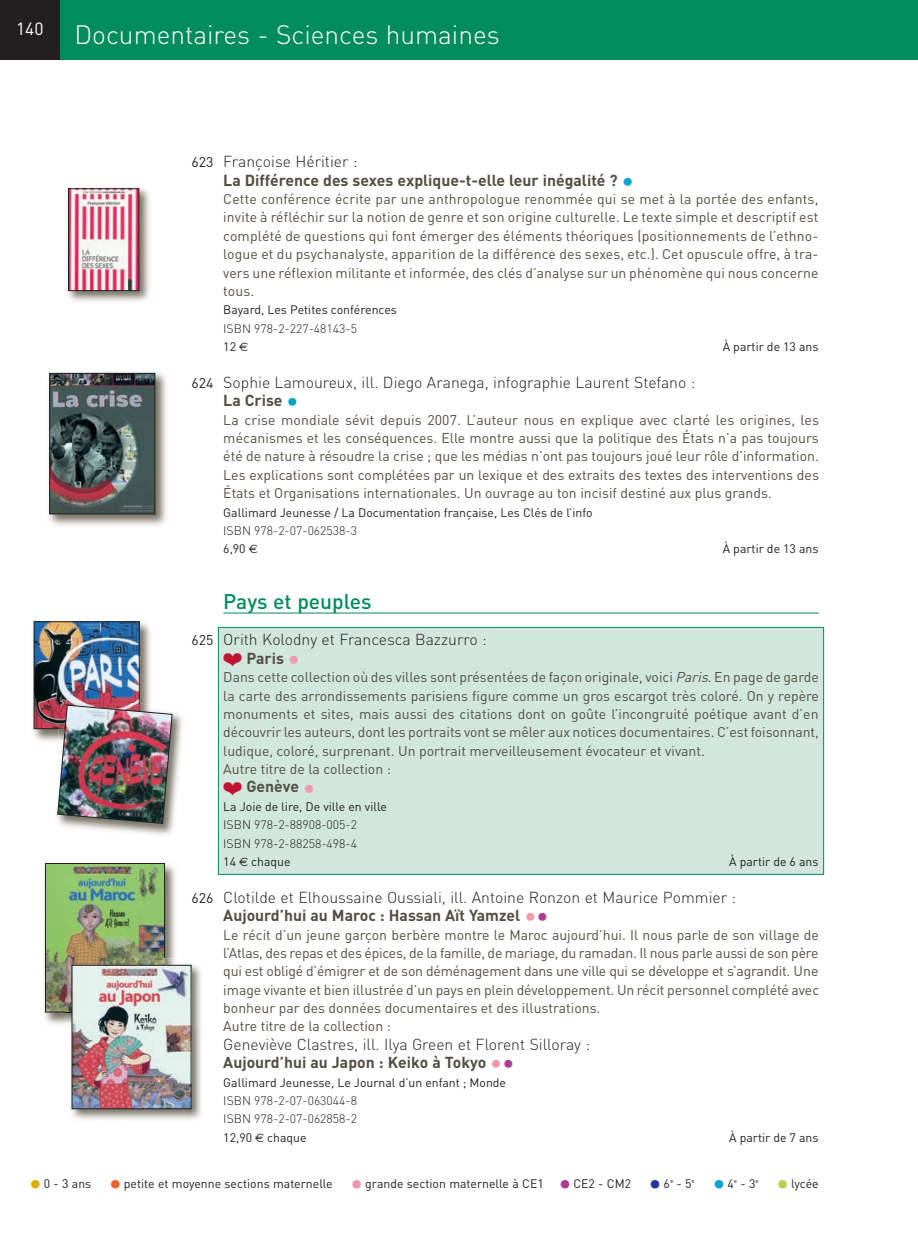
<style>
.page{position:relative;width:918px;height:1241px;background:#fff}
.page>*{position:absolute;margin:0;border:0;box-sizing:border-box;transform-origin:0 0}
.t1{font:300 26.25px "DIN";color:#fff}
.t2{font:500 21px "DIN";color:#008c5d}
.t3{font:17.5px "DIN";color:#fff}
.t4{font:300 15.75px/18.4px "DIN";color:#231f20}
.t5{font:700 15.75px/18.4px "DIN";color:#534e41}
.t6{font:14px/18.4px "DIN";color:#534e41;text-align:justify}
.t7{font:14px "DIN";color:#231f20}
.t8{font:12.25px "DIN";color:#231f20}
.t9{font:300 12.25px/18.4px "DIN";color:#231f20}
.s1{font-weight:300;color:#231f20}
.s2{font-size:24.5px;color:#00a6cd}
.s3{font-weight:400}
.s4{font-family:"Euro Sans";font-weight:400;font-size:12.08px}
.s5{font-weight:700;color:#534e41}
.s6{font-weight:700;font-size:24.5px;color:#00a6cd}
.s7{color:#c01432}
.s8{font-size:24.5px;color:#f298aa}
.s9{font-style:italic}
.s10{font-weight:700;font-size:24.5px;color:#f298aa}
.s11{font-weight:700;font-size:24.5px;color:#af3d96}
.s12{font-size:26.25px;color:#ddb008}
.s13{font-size:26.25px;color:#f2642f}
.s14{font-size:26.25px;color:#f298aa}
.s15{font-size:26.25px;color:#af3d96}
.s16{font-size:26.25px;color:#293695}
.s17{font-size:26.25px;color:#00a6cd}
.s18{font-size:26.25px;color:#b2d454}
</style>
<div class="page">
<div style="left:218px;top:627px;width:605px;height:247px;background:#d1e6dd"></div>
<div style="left:218px;top:627px;width:605px;height:247px;border:1px solid #008c5d"></div>
<div style="left:0;top:0;width:918px;height:60px;background:#008c5d"></div>
<div style="left:0;top:0;width:60px;height:60px;background:#231f20"></div>
<hr style="left:223px;top:612px;width:596px;height:1px;background:#008c5d">
<img style="left:67px;top:187px;width:83px;height:115px">
<img style="left:70px;top:191px;width:67px;height:97px">
<div style="left:68px;top:189px;width:71px;height:101px;border:1px solid #231f20"></div>
<img style="left:48px;top:372px;width:119px;height:154px">
<img style="left:52px;top:375px;width:101px;height:137px">
<div style="left:50px;top:373px;width:105px;height:141px;border:1px solid #231f20"></div>
<img style="left:33px;top:621px;width:118px;height:121px">
<img style="left:36px;top:623px;width:101px;height:103px">
<div style="left:34px;top:621px;width:105px;height:107px;border:1px solid #231f20"></div>
<img style="left:50px;top:705px;width:133px;height:130px">
<img style="left:59px;top:696px;width:80px;height:9px">
<img style="left:58px;top:705px;width:114px;height:118px">
<img style="left:44px;top:863px;width:132px;height:162px">
<img style="left:47px;top:865px;width:116px;height:144px">
<div style="left:45px;top:863px;width:120px;height:148px;border:1px solid #231f20"></div>
<img style="left:65px;top:958px;width:137px;height:162px">
<img style="left:74px;top:967px;width:115px;height:139px">
<div style="left:72px;top:965px;width:119px;height:143px;border:1px solid #231f20"></div>
<p class="t3" style="left:16px;top:18px;width:29px">140</p>
<h1 class="t1" style="left:74px;top:20px;width:427px">Documentaires - Sciences humaines</h1>
<p class="t7" style="left:191px;top:154px;width:23px">623</p>
<p class="t7" style="left:191px;top:375px;width:23px">624</p>
<p class="t5" style="left:223px;top:153px;width:412px"><span class="s1">Françoise Héritier :<br></span>La Différence des sexes explique-t-elle leur inégalité ? <span class="s2">•</span></p>
<p class="t6" style="left:223px;top:190px;width:597px">Cette conférence écrite par une anthropologue renommée qui se met à la portée des enfants, invite à réfléchir sur la notion de genre et son origine culturelle. Le texte simple et descriptif est complété de questions qui font émerger des éléments théoriques (positionnements de l’ethno&shy;logue et du psychanalyste, apparition de la différence des sexes, etc.). Cet opuscule offre, à tra&shy;vers une réflexion militante et informée, des clés d’analyse sur un phénomène qui nous concerne tous.</p>
<p class="t8" style="left:223px;top:303px;width:175px">Bayard, Les Petites conférences</p>
<p class="t9" style="left:223px;top:319px;width:135px">ISBN 978-2-227-48143-5<br><span class="s3">12</span> <span class="s4">€</span></p>
<p class="t8" style="left:723px;top:340px;width:97px">À partir de 13 ans</p>
<p class="t4" style="left:223px;top:373px;width:473px">Sophie Lamoureux, ill. Diego Aranega, infographie Laurent Stefano :<br><span class="s5">La Crise</span> <span class="s6">•</span></p>
<p class="t6" style="left:223px;top:410px;width:597px">La crise mondiale sévit depuis 2007. L’auteur nous en explique avec clarté les origines, les mécanismes et les conséquences. Elle montre aussi que la politique des États n’a pas toujours été de nature à résoudre la crise ; que les médias n’ont pas toujours joué leur rôle d’information.<br>Les explications sont complétées par un lexique et des extraits des textes des interventions des États et Organisations internationales. Un ouvrage au ton incisif destiné aux plus grands.</p>
<p class="t8" style="left:223px;top:505px;width:371px">Gallimard Jeunesse / La Documentation française, Les Clés de l’info</p>
<p class="t9" style="left:223px;top:521px;width:135px">ISBN 978-2-07-062538-3<br><span class="s3">6,90</span> <span class="s4">€</span></p>
<p class="t8" style="left:723px;top:542px;width:97px">À partir de 13 ans</p>
<p class="t7" style="left:191px;top:632px;width:23px">625</p>
<p class="t7" style="left:191px;top:889px;width:23px">626</p>
<h2 class="t2" style="left:223px;top:589px;width:150px">Pays et peuples</h2>
<p class="t4" style="left:223px;top:630px;width:265px">Orith Kolodny et Francesca Bazzurro :</p>
<p class="t5" style="left:223px;top:649px;width:78px"><span class="s7">▪</span> Paris <span class="s8">•</span></p>
<p class="t6" style="left:223px;top:668px;width:597px;text-align:left">Dans cette collection où des villes sont présentées de façon originale, voici <span class="s9">Paris</span>. En page de garde la carte des arrondissements parisiens figure comme un gros escargot très coloré. On y repère monuments et sites, mais aussi des citations dont on goûte l’incongruité poétique avant d’en découvrir les auteurs, dont les portraits vont se mêler aux notices documentaires. C’est foisonnant, ludique, coloré, surprenant. Un portrait merveilleusement évocateur et vivant.<br>Autre titre de la collection :</p>
<p class="t5" style="left:223px;top:777px;width:93px"><span class="s7">▪</span> Genève <span class="s8">•</span></p>
<p class="t8" style="left:223px;top:799px;width:165px">La Joie de lire, De ville en ville</p>
<p class="t9" style="left:223px;top:815px;width:135px;text-align:justify">ISBN 978-2-88908-005-2<br>ISBN 978-2-88258-498-4<br><span class="s3">14</span> <span class="s4">€</span> <span class="s3">chaque</span></p>
<p class="t8" style="left:729px;top:854px;width:91px">À partir de 6 ans</p>
<p class="t4" style="left:223px;top:888px;width:514px">Clotilde et Elhoussaine Oussiali, ill. Antoine Ronzon et Maurice Pommier :<br><span class="s5">Aujourd’hui au Maroc : Hassan Aït Yamzel</span> <span class="s10">•</span><span class="s11">•</span></p>
<p class="t6" style="left:223px;top:925px;width:597px;text-align:left">Le récit d’un jeune garçon berbère montre le Maroc aujourd’hui. Il nous parle de son village de l’Atlas, des repas et des épices, de la famille, de mariage, du ramadan. Il nous parle aussi de son père qui est obligé d’émigrer et de son déménagement dans une ville qui se développe et s’agrandit. Une image vivante et bien illustrée d’un pays en plein développement. Un récit personnel complété avec bonheur par des données documentaires et des illustrations.<br>Autre titre de la collection :</p>
<p class="t4" style="left:223px;top:1035px;width:368px">Geneviève Clastres, ill. Ilya Green et Florent Silloray :<br><span class="s5">Aujourd’hui au Japon : Keiko à Tokyo</span> <span class="s10">•</span><span class="s11">•</span></p>
<p class="t8" style="left:223px;top:1075px;width:284px">Gallimard Jeunesse, Le Journal d’un enfant ; Monde</p>
<p class="t9" style="left:223px;top:1091px;width:135px;text-align:justify">ISBN 978-2-07-063044-8<br>ISBN 978-2-07-062858-2<br><span class="s3">12,90</span> <span class="s4">€</span> <span class="s3">chaque</span></p>
<p class="t8" style="left:729px;top:1130px;width:91px">À partir de 7 ans</p>
<p class="t8" style="left:28px;top:1176px;width:668px"><span class="s12">•</span>0 - 3 ans <span class="s13">•</span>petite et moyenne sections maternelle <span class="s14">•</span>grande section maternelle à CE1 <span class="s15">•</span>CE2 - CM2 <span class="s16">•</span>6<sup>e</sup> - 5<sup>e</sup></p>
<p class="t8" style="left:712px;top:1176px;width:48px"><span class="s17">•</span>4<sup>e</sup> - 3<sup>e</sup></p>
<p class="t8" style="left:776px;top:1176px;width:44px"><span class="s18">•</span>lycée</p>
</div>
